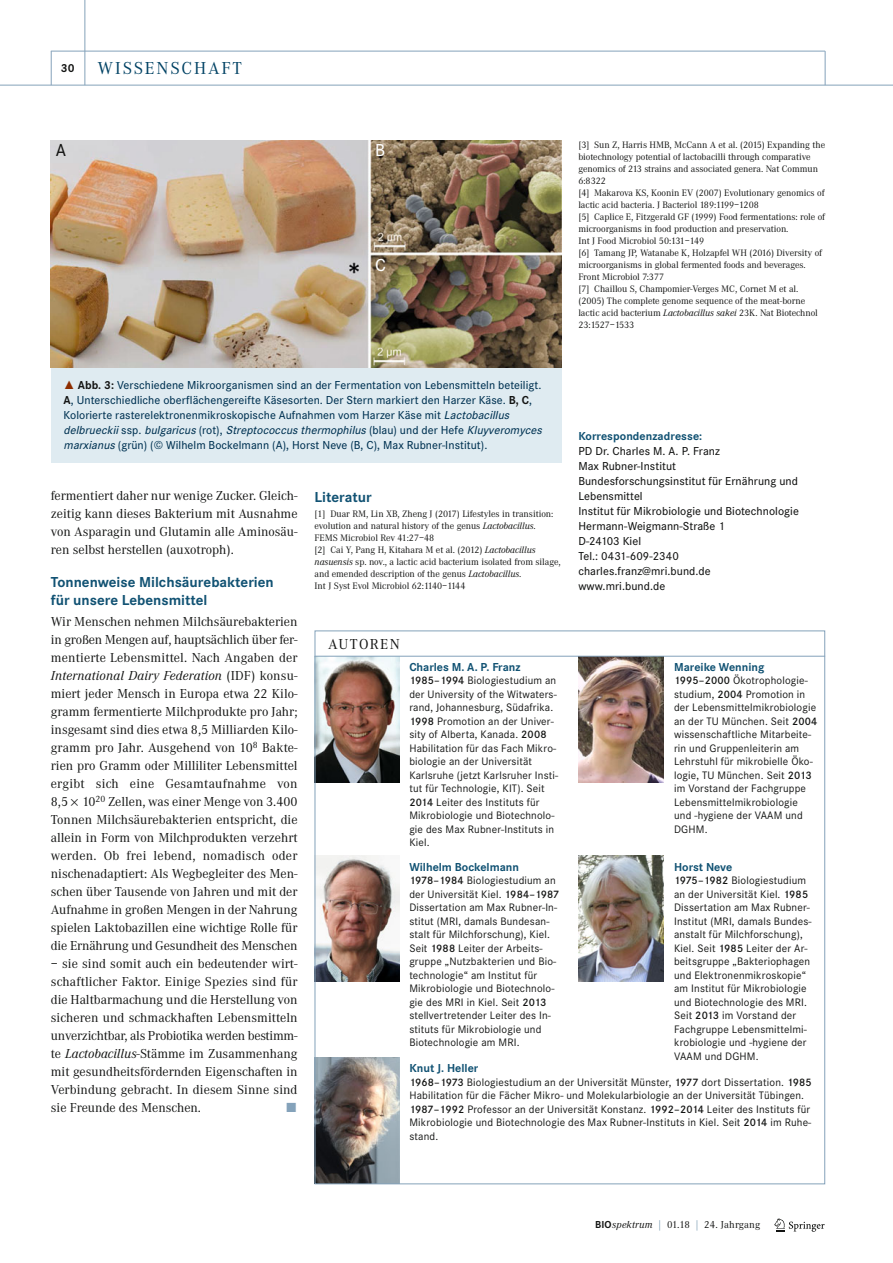
<style>
.page{position:relative;width:893px;height:1263px;background:#fff}
.page>*{position:absolute;margin:0;border:0;box-sizing:border-box;transform-origin:0 0}
.t1{font:18px "Corporate A";letter-spacing:.1em;color:#004264}
.t2{font:500 18px "Corporate S";color:#fff}
.t3{font:500 18px "Corporate S";color:#131413}
.t4{font:700 15px/18px "Corporate S";color:#115273}
.t5{font:15px "Corporate A";letter-spacing:.095em;color:#131413}
.t6{font:13.5px/18px "Corporate A";color:#131413;text-align:justify}
.t7{font:13.5px "The Sans Expert";color:#84a2ba}
.t8{font:500 12px/15px "Corporate S";letter-spacing:.005em;color:#003252}
.t9{font:500 12px/15px "Corporate S";letter-spacing:.005em;color:#131413}
.t10{font:700 12px "Corporate S";color:#115273}
.t11{font:700 12px "Corporate S";color:#131413}
.t12{font:11.25px/13.5px "Corporate S";letter-spacing:.015em;color:#131413}
.t13{font:10.5px "Corporate A";letter-spacing:.015em;color:#131413}
.t14{font:9.75px/12px "Corporate A";letter-spacing:-.005em;color:#131413}
.s1{font-style:italic}
.s2{font-family:"The Sans Expert";font-weight:400;color:#8d2d00}
.s3{font-weight:700;color:#131413}
.s4{font-weight:600}
.s5{font-family:"Corporate S";font-weight:700}
.s6{color:#658ba6}
</style>
<div class="page">
<hr style="left:0;top:85px;width:892px;height:1px;background:#84a2ba">
<hr style="left:51px;top:51px;width:774px;height:1px;background:#84a2ba">
<hr style="left:84px;top:0;width:1px;height:85px;background:#84a2ba">
<hr style="left:51px;top:51px;width:1px;height:34px;background:#84a2ba">
<svg style="left:774px;top:1218px;width:50px;height:14px"></svg>
<div style="left:51px;top:368px;width:510px;height:94px;background:#dfebf1"></div>
<img style="left:51px;top:140px;width:510px;height:228px">
<img style="left:316px;top:1058px;width:83px;height:124px">
<img style="left:578px;top:856px;width:85px;height:125px">
<img style="left:578px;top:657px;width:85px;height:125px">
<img style="left:316px;top:856px;width:83px;height:125px">
<img style="left:316px;top:657px;width:83px;height:125px">
<hr style="left:314px;top:656px;width:511px;height:1px;background:#84a2ba">
<hr style="left:824px;top:51px;width:1px;height:34px;background:#84a2ba">
<p class="t11" style="left:61px;top:64px;width:15px">30</p>
<h1 class="t1" style="left:98px;top:62px;width:146px">WISSENSCHAFT</h1>
<h1 class="t3" style="left:56px;top:144px;width:12px">A</h1>
<h1 class="t2" style="left:375px;top:144px;width:12px">B</h1>
<h1 class="t2" style="left:375px;top:259px;width:12px">C</h1>
<p class="t14" style="left:578px;top:139px;width:248px">[3] Sun Z, Harris HMB, McCann A et al. (2015) Expanding the biotechnology potential of lactobacilli through comparative genomics of 213 strains and associated genera. Nat Commun 6:8322<br>[4] Makarova KS, Koonin EV (2007) Evolutionary genomics of lactic acid bacteria. J Bacteriol 189:1199–1208<br>[5] Caplice E, Fitzgerald GF (1999) Food fermentations: role of microorganisms in food production and preservation.<br>Int J Food Microbiol 50:131–149<br>[6] Tamang JP, Watanabe K, Holzapfel WH (2016) Diversity of microorganisms in global fermented foods and beverages.<br>Front Microbiol 7:377<br>[7] Chaillou S, Champomier-Verges MC, Cornet M et al. (2005) The complete genome sequence of the meat-borne lactic acid bacterium <span class="s1">Lactobacillus sakei</span> 23K. Nat Biotechnol 23:1527–1533</p>
<p class="t8" style="left:64px;top:379px;width:482px"><span class="s2">˚</span> <span class="s3">Abb. 3:</span> Verschiedene Mikroorganismen sind an der Fermentation von Lebensmitteln beteiligt.<br><span class="s3">A</span>, Unterschiedliche oberflächengereifte Käsesorten. Der Stern markiert den Harzer Käse. <span class="s3">B, C</span>, Kolorierte rasterelektronenmikroskopische Aufnahmen vom Harzer Käse mit <span class="s1">Lacto bacillus delbrueckii</span> s s p . <span class="s1">bulgaricus</span> ( r o t ) , <span class="s1">Streptococcus thermophilus</span> ( b l a u ) u n d d e r H e f e <span class="s1">Kluy veromyces marxianus</span>(grün) (© Wilhelm Bockelmann (A), Horst Neve (B, C), Max Rubner-Institut).</p>
<p class="t10" style="left:578px;top:432px;width:125px">Korrespondenzadresse:</p>
<p class="t9" style="left:578px;top:444px;width:222px">PD Dr. Charles M. A. P. Franz<br>Max Rubner-Institut<br>Bundesforschungsinstitut für Ernährung und<br>Lebensmittel<br>Institut für Mikrobiologie und Biotechnologie<br>Hermann-Weigmann-Straße 1<br>D-24103 Kiel<br>Tel.: 0431-609-2340 charles.franz@mri.bund.de www.mri.bund.de</p>
<p class="t6" style="left:51px;top:488px;width:248px">fermentiert daher nur wenige Zucker. Gleich&shy;zeitig kann dieses Bakterium mit Ausnahme von Asparagin und Glutamin alle Aminosäu&shy;ren selbst herstellen (auxotroph).</p>
<h2 class="t4" style="left:51px;top:575px;width:224px">Tonnenweise Milchsäurebakterien für unsere Lebensmittel</h2>
<p class="t6" style="left:51px;top:614px;width:248px">Wir Menschen nehmen Milchsäurebakterien in großen Mengen auf, hauptsächlich über fer&shy;mentierte Lebensmittel. Nach Angaben der <span class="s1">International Dairy Federation</span> (IDF) konsu&shy;miert jeder Mensch in Europa etwa 22 Kilo&shy;gramm fermentierte Milchprodukte pro Jahr; insgesamt sind dies etwa 8,5 Milliarden Kilo&shy;gramm pro Jahr. Ausgehend von 10<sup>8</sup> Bakte&shy;rien pro Gramm oder Milliliter Lebensmittel ergibt sich eine Gesamtaufnahme von 8,5 10<sup>20</sup> Zellen, was einer Menge von 3.400<br>Tonnen Milchsäurebakterien entspricht, die allein in Form von Milchprodukten verzehrt werden. Ob frei lebend, nomadisch oder nischenadaptiert: Als Wegbegleiter des Men&shy;schen über Tausende von Jahren und mit der Aufnahme in großen Mengen in der Nahrung spielen Laktobazillen eine wichtige Rolle für die Ernährung und Gesundheit des Menschen</p>
<p class="t6" style="left:51px;top:956px;width:248px">– sie sind somit auch ein bedeutender wirt&shy;schaftlicher Faktor. Einige Spezies sind für die Haltbarmachung und die Herstellung von sicheren und schmackhaften Lebensmitteln unverzichtbar, als Probiotika werden bestimm&shy;te <span class="s1">Lactobacillus</span>-Stämme im Zusammenhang mit gesundheitsfördernden Eigenschaften in Verbindung gebracht. In diesem Sinne sind sie Freunde des Menschen.</p>
<h2 class="t4" style="left:314px;top:490px;width:59px">Literatur</h2>
<p class="t14" style="left:314px;top:509px;width:248px">[1] Duar RM, Lin XB, Zheng J (2017) Lifestyles in transition: evolution and natural history of the genus <span class="s1">Lactobacillus</span>.<br>FEMS Microbiol Rev 41:27–48<br>[2] Cai Y, Pang H, Kitahara M et al. (2012) <span class="s1">Lactobacillus nasuensis</span> sp. nov., a lactic acid bacterium isolated from silage, and emended description of the genus <span class="s1">Lactobacillus</span>.<br>Int J Syst Evol Microbiol 62:1140–1144</p>
<h2 class="t5" style="left:328px;top:639px;width:73px">AUTOREN</h2>
<p class="t10" style="left:409px;top:663px;width:113px">Charles M. A. P. Franz</p>
<p class="t12" style="left:409px;top:675px;width:150px"><span class="s4">1985–1994</span> Biologiestudium an der University of the Witwaters - rand, Johannesburg, Südafrika.<br><span class="s4">1998</span> Promotion an der Univer&shy;sity of Alberta, Kanada. <span class="s4">2008<br></span>Habilitation für das Fach Mikro&shy;biologie an der Universität<br>Karlsruhe (jetzt Karlsruher Insti&shy;tut für Technologie, KIT). Seit<br><span class="s4">2014</span> Leiter des Instituts für<br>Mikrobiologie und Biotechnolo&shy;gie des Max Rubner-Instituts in<br>Kiel.</p>
<p class="t10" style="left:409px;top:863px;width:111px">Wilhelm Bockelmann</p>
<p class="t12" style="left:409px;top:875px;width:152px"><span class="s4">1978–1984</span> Biologiestudium an der Universität Kiel. <span class="s4">1984–1987<br></span>Dissertation am Max Rubner-In&shy;stitut (MRI, damals Bundesan&shy;stalt für Milchforschung), Kiel.<br>Seit <span class="s4">1988</span> Leiter der Arbeits&shy;gruppe „Nutzbakterien und Bio&shy;technologie“ am Institut für<br>Mikrobiologie und Biotechnolo&shy;gie des MRI in Kiel. Seit <span class="s4">2013 </span>stellvertretender Leiter des In&shy;stituts für Mikrobiologie und<br>Biotechnologie am MRI.</p>
<p class="t10" style="left:409px;top:1064px;width:71px">Knut J. Heller</p>
<p class="t12" style="left:409px;top:1076px;width:404px"><span class="s4">1968–1973</span> Biologiestudium an der Universität Münster, <span class="s4">1977</span> dort Dissertation. <span class="s4">1985<br></span>Habilitation für die Fächer Mikro- und Molekularbiologie an der Universität Tübingen.<br><span class="s4">1987–1992</span> Professor an der Universität Konstanz. <span class="s4">1992–2014</span> Leiter des Instituts für Mikrobiologie und Biotechnologie des Max Rubner-Instituts in Kiel. Seit <span class="s4">2014</span> im Ruhe&shy;stand.</p>
<p class="t10" style="left:674px;top:663px;width:92px">Mareike Wenning</p>
<p class="t12" style="left:674px;top:675px;width:145px"><span class="s4">1995–2000</span> Ökotrophologie - studium, <span class="s4">2004</span> Promotion in der Lebensmittelmikrobiologie an der TU München. Seit <span class="s4">2004 </span>wissenschaftliche Mitarbeite&shy;rin und Gruppenleiterin am<br>Lehrstuhl für mikrobielle Öko&shy;logie, TU München. Seit <span class="s4">2013 </span>im Vorstand der Fachgruppe<br>Lebensmittelmikrobiologie und -hygiene der VAAM und<br>DGHM.</p>
<p class="t10" style="left:674px;top:863px;width:60px">Horst Neve</p>
<p class="t12" style="left:674px;top:875px;width:139px"><span class="s4">1975–1982</span> Biologiestudium an der Universität Kiel. <span class="s4">1985<br></span>Dissertation am Max Rubner-<br>Institut (MRI, damals Bundes&shy;anstalt für Milchforschung),<br>Kiel. Seit <span class="s4">1985</span> Leiter der Ar&shy;beitsgruppe „Bakteriophagen und Elektronenmikroskopie“ am Institut für Mikrobiologie und Biotechnologie des MRI.<br>Seit <span class="s4">2013</span> im Vorstand der<br>Fachgruppe Lebensmittelmi&shy;krobiologie und -hygiene der<br>VAAM und DGHM.</p>
<p class="t7" style="left:285px;top:1100px;width:13px">ó</p>
<p class="t13" style="left:595px;top:1221px;width:167px"><span class="s5">BIO</span><span class="s1">spektrum</span> <span class="s6">|</span> 01.18 <span class="s6">|</span> 24. Jahrgang</p>
</div>
